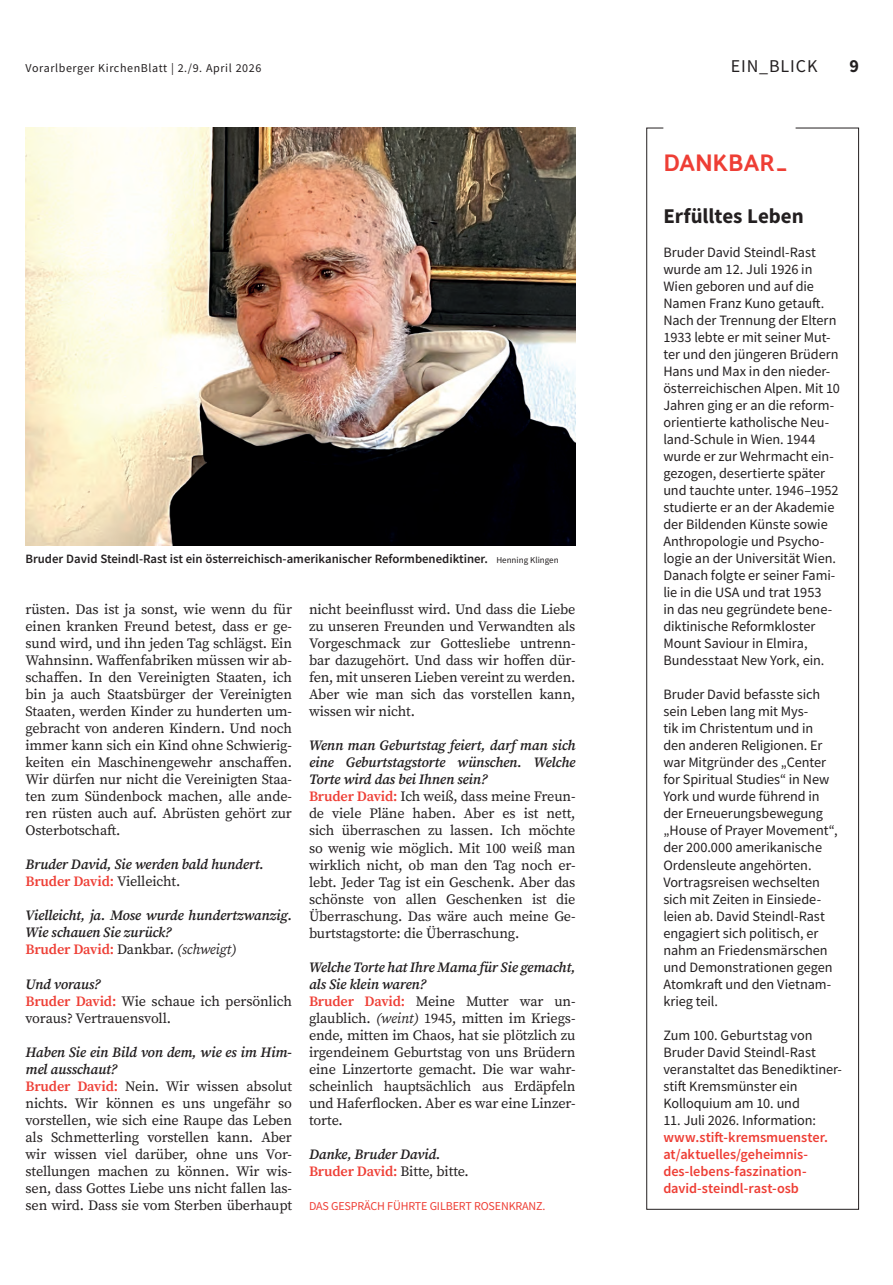
<style>
.page{position:relative;width:893px;height:1285px;background:#fff}
.page>*{position:absolute;margin:0;border:0;box-sizing:border-box;transform-origin:0 0}
.t1{font:700 24px "Palanquin";color:#ee3e35}
.t2{font:700 21px "Source Sans Pro";color:#231f20}
.t3{font:18px "Source Sans Pro";letter-spacing:.05em;color:#231f20}
.t4{font:700 18px "Source Sans Pro";color:#231f20}
.t5{font:14.25px/17px "Source Serif Pro";letter-spacing:-.01em;color:#231f20}
.t6{font:14.25px/17px "Source Sans Pro";letter-spacing:-.005em;color:#231f20}
.t7{font:italic 600 14.25px/17px "Source Serif Pro";letter-spacing:-.01em;color:#231f20}
.t8{font:600 14.25px/17px "Source Sans Pro";letter-spacing:-.005em;color:#ee3e35}
.t9{font:600 12.75px "Source Sans Pro";color:#231f20}
.t10{font:12px "Source Sans Pro";letter-spacing:.05em;color:#231f20}
.t11{font:12px "Source Sans Pro";letter-spacing:-.01em;color:#ee3e35}
.s1{font-weight:400;font-size:9px}
.s2{font-style:normal;color:#ee3e35}
.s3{font-weight:400;font-style:normal}
.s4{font-weight:400}
.s5{font-weight:600;font-style:italic}
.s6{font-weight:600;color:#ee3e35}
.s7{font-style:italic}
</style>
<div class="page">
<img style="left:26px;top:128px;width:549px;height:418px">
<div style="left:646px;top:128px;width:213px;height:1081px;border:1px solid #231f20"></div>
<div style="left:663px;top:118px;width:133px;height:15px;background:#fff"></div>
<p class="t10" style="left:26px;top:61px;width:237px">Vorarlberger KirchenBlatt | 2./9. April 2026</p>
<p class="t3" style="left:731px;top:55px;width:88px">EIN_BLICK</p>
<p class="t4" style="left:849px;top:54px;width:11px">9</p>
<p class="t9" style="left:26px;top:550px;width:535px">Bruder David Steindl-Rast ist ein österreichisch-amerikanischer Reformbenediktiner. <span class="s1">Henning Klingen</span></p>
<p class="t5" style="left:26px;top:600px;width:268px;text-align:justify">rüsten. Das ist ja sonst, wie wenn du für einen kranken Freund betest, dass er ge&shy;sund wird, und ihn jeden Tag schlägst. Ein Wahnsinn. Waffenfabriken müssen wir ab&shy;schaffen. In den Vereinigten Staaten, ich bin ja auch Staatsbürger der Vereinigten Staaten, werden Kinder zu hunderten um&shy;gebracht von anderen Kindern. Und noch immer kann sich ein Kind ohne Schwierig&shy;keiten ein Maschinengewehr anschaffen.<br>Wir dürfen nur nicht die Vereinigten Staa&shy;ten zum Sündenbock machen, alle ande&shy;ren rüsten auch auf. Abrüsten gehört zur Osterbotschaft.</p>
<p class="t7" style="left:26px;top:855px;width:240px">Bruder David, Sie werden bald hundert.<br><span class="s2">Bruder David:</span> <span class="s3">Vielleicht.</span></p>
<p class="t7" style="left:26px;top:906px;width:268px">Vielleicht, ja. Mose wurde hundertzwanzig.<br>Wie schauen Sie zurück?<br><span class="s2">Bruder David:</span> <span class="s3">Dankbar.</span> <span class="s4">(schweigt)</span></p>
<p class="t5" style="left:26px;top:975px;width:268px"><span class="s5">Und voraus?<br></span><span class="s6">Bruder David:</span> Wie schaue ich persönlich voraus? Vertrauensvoll.</p>
<p class="t5" style="left:26px;top:1043px;width:268px"><span class="s5">Haben Sie ein Bild von dem, wie es im Him&shy;mel ausschaut?<br></span><span class="s6">Bruder David:</span> Nein. Wir wissen absolut nichts. Wir können es uns ungefähr so vorstellen, wie sich eine Raupe das Leben als Schmetterling vorstellen kann. Aber wir wissen viel darüber, ohne uns Vor&shy;stellungen machen zu können. Wir wis&shy;sen, dass Gottes Liebe uns nicht fallen las&shy;sen wird. Dass sie vom Sterben überhaupt</p>
<p class="t5" style="left:309px;top:601px;width:268px;text-align:justify">nicht beeinflusst wird. Und dass die Liebe zu unseren Freunden und Verwandten als Vorgeschmack zur Gottesliebe untrenn&shy;bar dazugehört. Und dass wir hoffen dür&shy;fen, mit unseren Lieben vereint zu werden.<br>Aber wie man sich das vorstellen kann, wissen wir nicht.</p>
<p class="t5" style="left:309px;top:737px;width:268px"><span class="s5">Wenn man Geburtstag feiert, darf man sich eine Geburtstagstorte wünschen. Welche Torte wird das bei Ihnen sein?<br></span><span class="s6">Bruder David:</span> Ich weiß, dass meine Freun&shy;de viele Pläne haben. Aber es ist nett, sich überraschen zu lassen. Ich möchte so wenig wie möglich. Mit 100 weiß man wirklich nicht, ob man den Tag noch er&shy;lebt. Jeder Tag ist ein Geschenk. Aber das schönste von allen Geschenken ist die Überraschung. Das wäre auch meine Ge&shy;burtstagstorte: die Überraschung.</p>
<p class="t5" style="left:309px;top:958px;width:268px"><span class="s5">Welche Torte hat Ihre Mama für Sie gemacht, als Sie klein waren?<br></span><span class="s6">Bruder David:</span> Meine Mutter war un&shy;glaublich. <span class="s7">(weint)</span> 1945, mitten im Kriegs&shy;ende, mitten im Chaos, hat sie plötzlich zu irgendeinem Geburtstag von uns Brüdern eine Linzertorte gemacht. Die war wahr&shy;scheinlich hauptsächlich aus Erdäpfeln und Haferflocken. Aber es war eine Linzer&shy;torte.</p>
<p class="t7" style="left:309px;top:1145px;width:161px">Danke, Bruder David.<br><span class="s2">Bruder David:</span> <span class="s3">Bitte, bitte.</span></p>
<p class="t11" style="left:309px;top:1197px;width:238px">DAS GESPRÄCH FÜHRTE GILBERT ROSENKRANZ.</p>
<h1 class="t1" style="left:663px;top:149px;width:125px">DANKBAR_</h1>
<h2 class="t2" style="left:663px;top:201px;width:142px">Erfülltes Leben</h2>
<p class="t6" style="left:663px;top:243px;width:178px">Bruder David Steindl-Rast wurde am 12. Juli 1926 in<br>Wien geboren und auf die<br>Namen Franz Kuno getauft.<br>Nach der Trennung der Eltern<br>1933 lebte er mit seiner Mut&shy;ter und den jüngeren Brüdern<br>Hans und Max in den nieder&shy;österreichischen Alpen. Mit 10<br>Jahren ging er an die reform&shy;orientierte katholische Neu&shy;land-Schule in Wien. 1944 wurde er zur Wehrmacht ein&shy;gezogen, desertierte später und tauchte unter. 1946–1952 studierte er an der Akademie der Bildenden Künste sowie<br>Anthropologie und Psycho&shy;logie an der Universität Wien.<br>Danach folgte er seiner Fami&shy;lie in die USA und trat 1953<br>in das neu gegründete bene&shy;diktinische Reformkloster<br>Mount Saviour in Elmira,<br>Bundesstaat New York, ein.</p>
<p class="t6" style="left:663px;top:685px;width:176px">Bruder David befasste sich sein Leben lang mit Mys-<br>tik im Christentum und in den anderen Religionen. Er war Mitgründer des „Center for Spiritual Studies“ in New<br>York und wurde führend in der Erneuerungsbewegung „House of Prayer Movement“, der 200.000 amerikanische<br>Ordensleute angehörten.<br>Vortragsreisen wechselten sich mit Zeiten in Einsiede&shy;leien ab. David Steindl-Rast engagiert sich politisch, er nahm an Friedensmärschen und Demonstrationen gegen<br>Atomkraft und den Vietnam&shy;krieg teil.</p>
<p class="t6" style="left:663px;top:1026px;width:180px">Zum 100. Geburtstag von<br>Bruder David Steindl-Rast veranstaltet das Benediktiner&shy;stift Kremsmünster ein<br>Kolloquium am 10. und</p>
<p class="t6" style="left:663px;top:1111px;width:154px">11. Juli 2026. Information:</p>
<p class="t8" style="left:663px;top:1128px;width:166px">www.stift-kremsmuenster. at/aktuelles/geheimnis&shy;des-lebens-faszination&shy;david-steindl-rast-osb</p>
</div>
